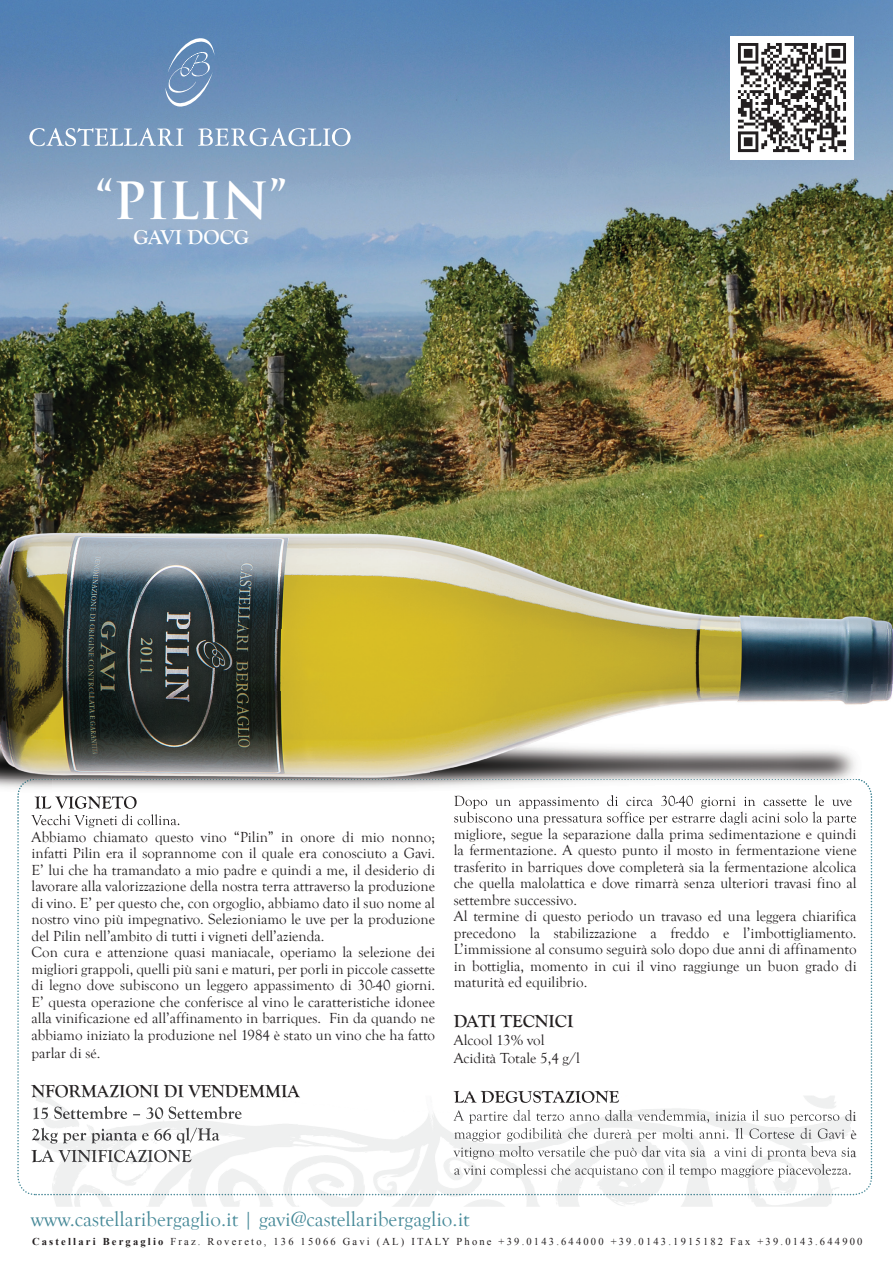
<style>
.page{position:relative;width:893px;height:1263px;background:#fff}
.page>*{position:absolute;margin:0;border:0;box-sizing:border-box;transform-origin:0 0}
.t1{font:700 49.95px "Trajan Pro";color:#fff}
.t2{font:21px "Goudy Old Style T";color:#468998}
.t3{font:700 21px "Goudy Old Style T";color:#fff}
.t4{font:700 18px "Goudy Old Style T";color:#231f20}
.t5{font:15px/16.5px "Goudy Old Style T";color:#231f20}
.t6{font:10.5px "Times New Roman";letter-spacing:.21em;color:#231f20}
.s1{font-weight:700}
</style>
<div class="page">
<img style="left:0;top:0;width:893px;height:691px">
<svg style="left:29px;top:36px;width:322px;height:110px;background:#7093bc"></svg>
<div style="left:730px;top:36px;width:124px;height:123px;background:#fff"></div>
<img style="left:738px;top:43px;width:108px;height:110px">
<img style="left:862px;top:685px;width:31px;height:19px">
<svg style="left:17px;top:778px;width:856px;height:418px"></svg>
<img style="left:0;top:479px;width:893px;height:150px">
<img style="left:0;top:691px;width:862px;height:87px">
<h1 class="t1" style="left:96px;top:169px;width:193px">“PILIN”</h1>
<h2 class="t3" style="left:133px;top:225px;width:117px">GAVI DOCG</h2>
<p class="t5" style="left:32px;top:829px;width:405px">Abbiamo chiamato questo vino “Pilin” in onore di mio nonno; infatti Pilin era il soprannome con il quale era conosciuto a Gavi.<br>E’ lui che ha tramandato a mio padre e quindi a me, il desiderio di lavorare alla valorizzazione della nostra terra attraverso la produzione di vino. E’ per questo che, con orgoglio, abbiamo dato il suo nome al nostro vino più impegnativo. Selezioniamo le uve per la produzione del Pilin nell’ambito di tutti i vigneti dell’azienda.<br>Con cura e attenzione quasi maniacale, operiamo la selezione dei migliori grappoli, quelli più sani e maturi, per porli in piccole cassette di legno dove subiscono un leggero appassimento di 30-40 giorni.<br>E’ questa operazione che conferisce al vino le caratteristiche idonee alla vinificazione ed all’affinamento in barriques. Fin da quando ne abbiamo iniziato la produzione nel 1984 è stato un vino che ha fatto</p>
<p class="t5" style="left:32px;top:1045px;width:70px">parlar di sé.</p>
<p class="t4" style="left:32px;top:1081px;width:270px">NFORMAZIONI DI VENDEMMIA</p>
<p class="t5" style="left:454px;top:826px;width:404px">migliore, segue la separazione dalla prima sedimentazione e quindi la fermentazione. A questo punto il mosto in fermentazione viene trasferito in barriques dove completerà sia la fermentazione alcolica che quella malolattica e dove rimarrà senza ulteriori travasi fino al settembre successivo.<br>Al termine di questo periodo un travaso ed una leggera chiarifica precedono la stabilizzazione a freddo e l’imbottigliamento.<br>L’immissione al consumo seguirà solo dopo due anni di affinamento in bottiglia, momento in cui il vino raggiunge un buon grado di maturità ed equilibrio.</p>
<p class="t4" style="left:454px;top:1011px;width:121px">DATI TECNICI</p>
<p class="t5" style="left:454px;top:1031px;width:128px;line-height:18px">Alcool 13% vol<br>Acidità Totale 5,4 g/l</p>
<p class="t4" style="left:454px;top:1086px;width:167px">LA DEGUSTAZIONE</p>
<h2 class="t2" style="left:31px;top:1207px;width:440px">www.castellaribergaglio.it | gavi@castellaribergaglio.it</h2>
<p class="t6" style="left:32px;top:1234px;width:832px"><span class="s1">Castellari Bergaglio</span> Fraz. Rovereto, 136 15066 Gavi (AL) ITALY Phone +39.0143.644000 +39.0143.1915182 Fax +39.0143.644900</p>
</div>
